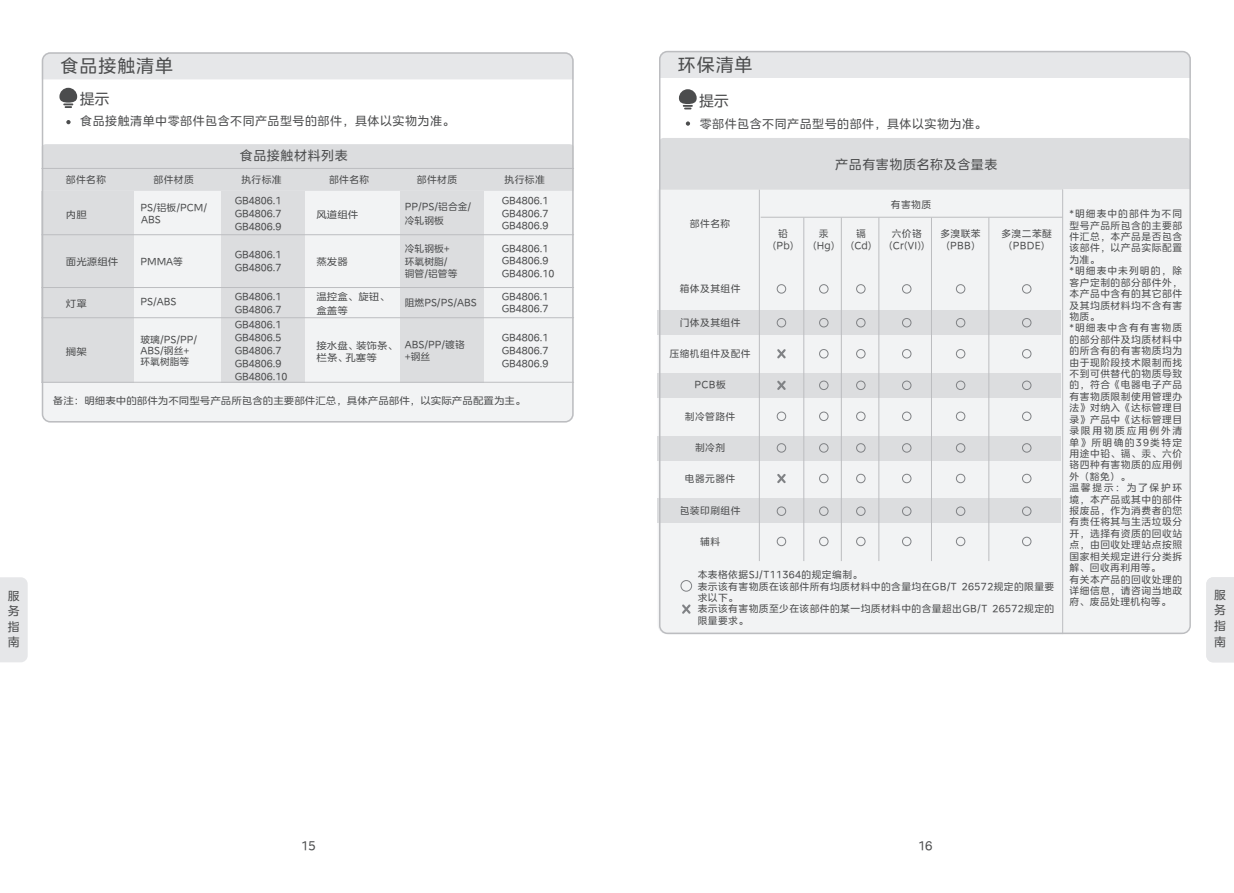
<style>
.page{position:relative;width:1234px;height:893px;background:#fff}
.page>*{position:absolute;margin:0;border:0;box-sizing:border-box;transform-origin:0 0}
.t1{font:18px "MEIDITYPE";letter-spacing:.05em;color:#4b4c4d}
.t2{font:15px "MEIDITYPE";color:#4b4c4d}
.t3{font:13.05px "MEIDITYPE";letter-spacing:.04em;color:#4b4c4d}
.t4{font:12px/15.6px "MEIDITYPE";letter-spacing:.04em;color:#4b4c4d;text-align:justify}
.t5{font:9.75px/11.4px "MEIDITYPE";letter-spacing:.04em;color:#4b4c4d;text-align:center}
.t6{font:9.75px/12.9px "MEIDITYPE";color:#4b4c4d}
.t7{font:9.75px/11.6px "MEIDITYPE";color:#4b4c4d;scale:1.07 1}
.t8{font:9.75px/13.8px "MEIDITYPE";letter-spacing:.04em;color:#4b4c4d;scale:1.07 1}
.t9{font:9.6px "MEIDITYPE";color:#4b4c4d;scale:1.09 1}
</style>
<div class="page">
<div style="left:0;top:577px;width:28px;height:85px;background:#e6e7e9"></div>
<div style="left:1206px;top:577px;width:27px;height:85px;background:#e6e7e9"></div>
<svg style="left:42px;top:52px;width:531px;height:370px"></svg>
<svg style="left:59px;top:88px;width:18px;height:20px"></svg>
<svg style="left:66px;top:120px;width:5px;height:4px"></svg>
<svg style="left:659px;top:51px;width:531px;height:583px;fill:#f2f3f4"></svg>
<h1 class="t1" style="left:677px;top:53px;width:76px">环保清单</h1>
<h1 class="t1" style="left:61px;top:54px;width:114px">食品接触清单</h1>
<h2 class="t2" style="left:80px;top:89px;width:31px">提示</h2>
<p class="t4" style="left:80px;top:113px;width:375px">食品接触清单中零部件包含不同产品型号的部件，具体以实物为准。</p>
<p class="t4" style="left:699px;top:115px;width:288px">零部件包含不同产品型号的部件，具体以实物为准。</p>
<h3 class="t3" style="left:835px;top:156px;width:164px">产品有害物质名称及含量表</h3>
<h2 class="t2" style="left:699px;top:91px;width:31px">提示</h2>
<h3 class="t3" style="left:240px;top:147px;width:109px">食品接触材料列表</h3>
<p class="t5" style="left:66px;top:174px;width:42px">部件名称</p>
<p class="t5" style="left:154px;top:174px;width:42px">部件材质</p>
<p class="t5" style="left:241px;top:174px;width:42px">执行标准</p>
<p class="t5" style="left:329px;top:174px;width:42px">部件名称</p>
<p class="t5" style="left:417px;top:174px;width:42px">部件材质</p>
<p class="t5" style="left:504px;top:174px;width:42px">执行标准</p>
<p class="t6" style="left:501px;top:194px;width:48px">GB4806.1<br>GB4806.7</p>
<p class="t5" style="left:235px;top:194px;width:48px;line-height:12.9px;text-align:justify">GB4806.1<br>GB4806.7<br>GB4806.9</p>
<p class="t5" style="left:890px;top:198px;width:42px">有害物质</p>
<p class="t6" style="left:404px;top:200px;width:68px;line-height:13.8px">PP/PS/铝合金/冷轧钢板</p>
<p class="t9" style="left:66px;top:208px;width:21px">内胆</p>
<p class="t6" style="left:140px;top:202px;width:68px;line-height:11.7px">PS/铝板/PCM/<br>ABS</p>
<p class="t5" style="left:1069px;top:208px;width:114px;text-align:left">*明细表中的部件为不同型号产品所包含的主要部件汇总，本产品是否包含该部件，以产品实际配置为准。<br>*明细表中未列明的，除客户定制的部分部件外，本产品中含有的其它部件及其均质材料均不含有害物质。<br>*明细表中含有有害物质的部分部件及均质材料中的所含有的有害物质均为由于现阶段技术限制而找不到可供替代的物质导致的，符合《电器电子产品有害物质限制使用管理办法》对纳入《达标管理目录》产品中《达标管理目录限用物质应用例外清单》所明确的39类特定用途中铅、镉、汞、六价铬四种有害物质的应用例外（豁免）。<br>温馨提示：为了保护环境，本产品或其中的部件报废品，作为消费者的您有责任将其与生活垃圾分开，选择有资质的回收站点，由回收处理站点按照国家相关规定进行分类拆解、回收再利用等。<br>有关本产品的回收处理的详细信息，请咨询当地政府、废品处理机构等。</p>
<p class="t8" style="left:316px;top:207px;width:41px">风道组件</p>
<p class="t5" style="left:689px;top:217px;width:42px">部件名称</p>
<p class="t5" style="left:501px;top:220px;width:48px">GB4806.9</p>
<p class="t5" style="left:772px;top:228px;width:22px">铅(Pb)</p>
<p class="t5" style="left:813px;top:228px;width:22px">汞(Hg)</p>
<p class="t5" style="left:850px;top:228px;width:22px">镉(Cd)</p>
<p class="t5" style="left:889px;top:228px;width:36px;text-align:left">六价铬(Cr(VI))</p>
<p class="t5" style="left:940px;top:228px;width:42px">多溴联苯(PBB)</p>
<p class="t5" style="left:1001px;top:228px;width:52px">多溴二苯醚(PBDE)</p>
<p class="t6" style="left:501px;top:241px;width:54px">GB4806.1<br>GB4806.9<br>GB4806.10</p>
<p class="t6" style="left:404px;top:243px;width:54px;line-height:12.1px">冷轧钢板+环氧树脂/铜管/铝管等</p>
<p class="t6" style="left:404px;top:296px;width:73px">阻燃PS/PS/ABS</p>
<p class="t6" style="left:235px;top:248px;width:48px">GB4806.1<br>GB4806.7</p>
<p class="t5" style="left:140px;top:255px;width:44px">PMMA等</p>
<p class="t8" style="left:316px;top:254px;width:31px">蒸发器</p>
<p class="t8" style="left:66px;top:254px;width:51px">面光源组件</p>
<p class="t5" style="left:679px;top:283px;width:62px">箱体及其组件</p>
<p class="t5" style="left:679px;top:317px;width:62px">门体及其组件</p>
<p class="t6" style="left:501px;top:289px;width:48px">GB4806.1<br>GB4806.7</p>
<p class="t8" style="left:316px;top:290px;width:70px">温控盒、旋钮、盒盖等</p>
<p class="t7" style="left:316px;top:340px;width:78px">接水盘、装饰条、栏条、孔塞等</p>
<p class="t6" style="left:235px;top:290px;width:48px">GB4806.1<br>GB4806.7</p>
<p class="t6" style="left:235px;top:318px;width:54px">GB4806.1<br>GB4806.5<br>GB4806.7<br>GB4806.9<br>GB4806.10</p>
<p class="t5" style="left:140px;top:296px;width:38px">PS/ABS</p>
<p class="t6" style="left:140px;top:333px;width:58px;line-height:11.2px">玻璃/PS/PP/<br>ABS/钢丝+环氧树脂等</p>
<p class="t8" style="left:66px;top:297px;width:21px">灯罩</p>
<p class="t8" style="left:66px;top:344px;width:21px">搁架</p>
<p class="t5" style="left:501px;top:331px;width:48px;line-height:12.9px;text-align:justify">GB4806.1<br>GB4806.7<br>GB4806.9</p>
<p class="t5" style="left:404px;top:339px;width:62px;text-align:left">ABS/PP/镀铬+钢丝</p>
<p class="t5" style="left:669px;top:347px;width:82px">压缩机组件及配件</p>
<p class="t5" style="left:694px;top:379px;width:33px">PCB板</p>
<p class="t7" style="left:53px;top:395px;width:443px">备注：明细表中的部件为不同型号产品所包含的主要部件汇总，具体产品部件，以实际产品配置为主。</p>
<p class="t5" style="left:684px;top:410px;width:52px">制冷管路件</p>
<p class="t5" style="left:695px;top:442px;width:32px">制冷剂</p>
<p class="t5" style="left:684px;top:472px;width:52px">电器元器件</p>
<p class="t5" style="left:679px;top:505px;width:62px">包装印刷组件</p>
<p class="t5" style="left:700px;top:535px;width:21px">辅料</p>
<p class="t5" style="left:697px;top:569px;width:358px;text-align:left">本表格依据SJ/T11364的规定编制。<br>表示该有害物质在该部件所有均质材料中的含量均在GB/T 26572规定的限量要求以下。<br>表示该有害物质至少在该部件的某一均质材料中的含量超出GB/T 26572规定的限量要求。</p>
<p class="t4" style="left:8px;top:587px;width:13px">功能操作</p>
<p class="t4" style="left:8px;top:588px;width:13px">服务指南</p>
<p class="t4" style="left:1213px;top:587px;width:13px">功能操作</p>
<p class="t4" style="left:1213px;top:587px;width:13px">服务指南</p>
<p class="t4" style="left:301px;top:837px;width:16px">15</p>
<p class="t4" style="left:917px;top:837px;width:16px">16</p>
</div>
